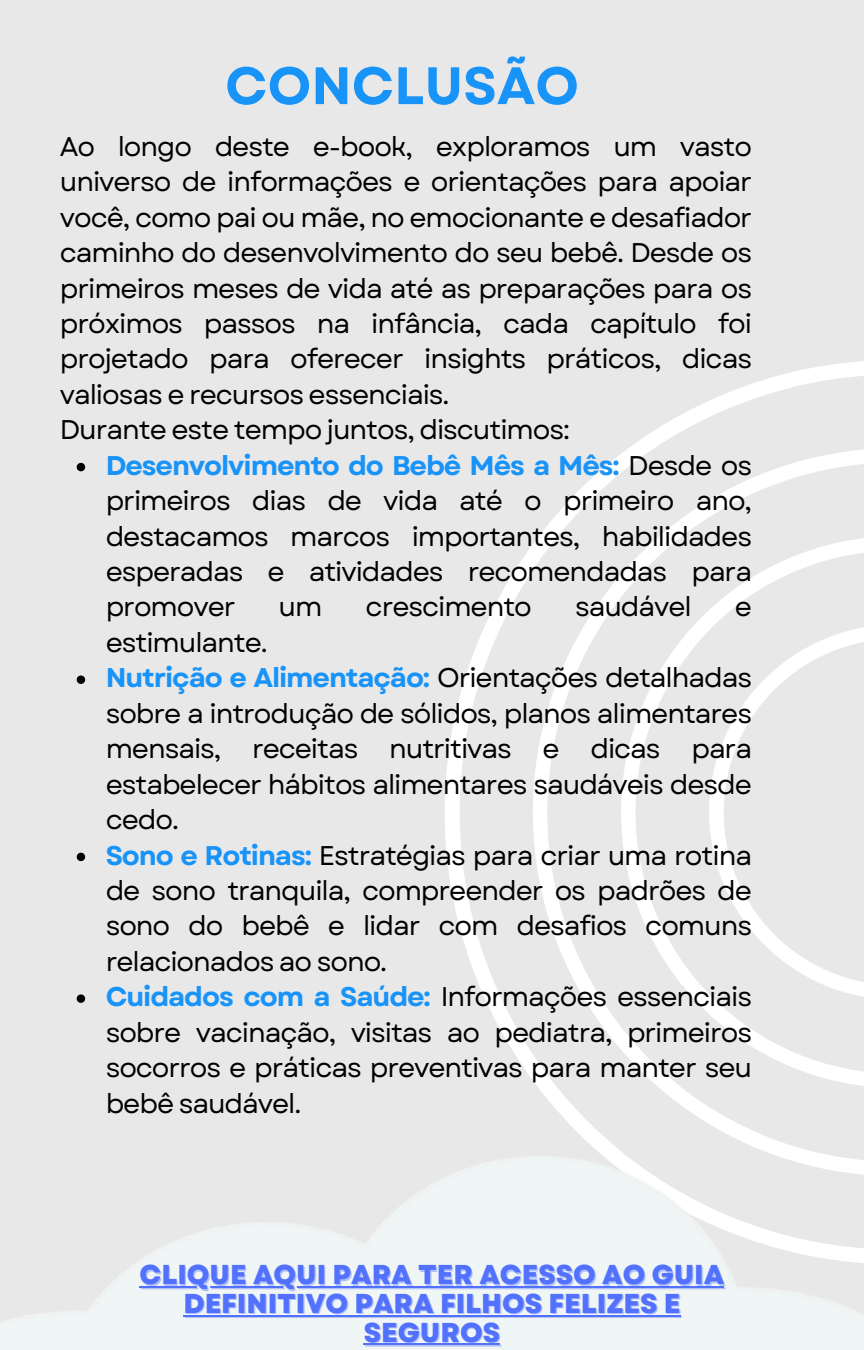
<style>
.page{position:relative;width:864px;height:1350px;background:#fff}
.page>*{position:absolute;margin:0;border:0;box-sizing:border-box;transform-origin:0 0}
.t1{font:700 52.65px "Garet";color:#1893f8}
.t2{font:800 27.22px "Garet";color:#5271ff}
.t3{font:27px/35.6px "Garet";letter-spacing:-.04em;color:#000;text-align:justify}
.s1{font-weight:700;color:#1893f8}
</style>
<div class="page">
<img style="left:0;top:0;width:864px;height:1350px">
<hr style="left:140px;top:1286px;width:584px;height:2px;background:#5271ff">
<hr style="left:183px;top:1315px;width:498px;height:1px;background:#5271ff">
<hr style="left:364px;top:1343px;width:136px;height:2px;background:#5271ff">
<svg style="left:77px;top:463px;width:8px;height:8px"></svg>
<svg style="left:77px;top:676px;width:8px;height:8px"></svg>
<svg style="left:77px;top:853px;width:8px;height:8px"></svg>
<svg style="left:77px;top:994px;width:8px;height:9px"></svg>
<p class="t1" style="left:225px;top:48px;width:355px">CONCLUSÃO</p>
<p class="t3" style="left:60px;top:129px;width:694px">Ao longo deste e-book, exploramos um vasto universo de informações e orientações para apoiar você, como pai ou mãe, no emocionante e desafiador caminho do desenvolvimento do seu bebê. Desde os primeiros meses de vida até as preparações para os próximos passos na infância, cada capítulo foi projetado para oferecer insights práticos, dicas valiosas e recursos essenciais.</p>
<p class="t3" style="left:60px;top:412px;width:512px">Durante este tempo juntos, discutimos:</p>
<p class="t3" style="left:106px;top:448px;width:648px"><span class="s1">Desenvolvimento do Bebê Mês a Mês:</span> Desde os primeiros dias de vida até o primeiro ano, destacamos marcos importantes, habilidades esperadas e atividades recomendadas para promover</p>
<p class="t3" style="left:279px;top:589px;width:45px">um</p>
<p class="t3" style="left:366px;top:589px;width:168px">crescimento</p>
<p class="t3" style="left:575px;top:589px;width:118px">saudável</p>
<p class="t3" style="left:735px;top:589px;width:19px">e</p>
<p class="t3" style="left:106px;top:625px;width:164px">estimulante.</p>
<p class="t3" style="left:106px;top:660px;width:648px"><span class="s1">Nutrição e Alimentação:</span> Orientações detalhadas sobre a introdução de sólidos, planos alimentares mensais, receitas nutritivas e dicas para estabelecer hábitos alimentares saudáveis desde cedo.</p>
<h2 class="t3" style="left:106px;top:837px;width:648px;text-align:left"><span class="s1">Sono e Rotinas:</span> Estratégias para criar uma rotina de sono tranquila, compreender os padrões de sono do bebê e lidar com desafios comuns relacionados ao sono.<br><span class="s1">Cuidados com a Saúde:</span> Informações essenciais sobre vacinação, visitas ao pediatra, primeiros socorros e práticas preventivas para manter seu bebê saudável.</h2>
<p class="t2" style="left:140px;top:1255px;width:586px">CLIQUE AQUI PARA TER ACESSO AO GUIA</p>
<p class="t2" style="left:183px;top:1284px;width:499px">DEFINITIVO PARA FILHOS FELIZES E</p>
<p class="t2" style="left:364px;top:1313px;width:138px">SEGUROS</p>
</div>
